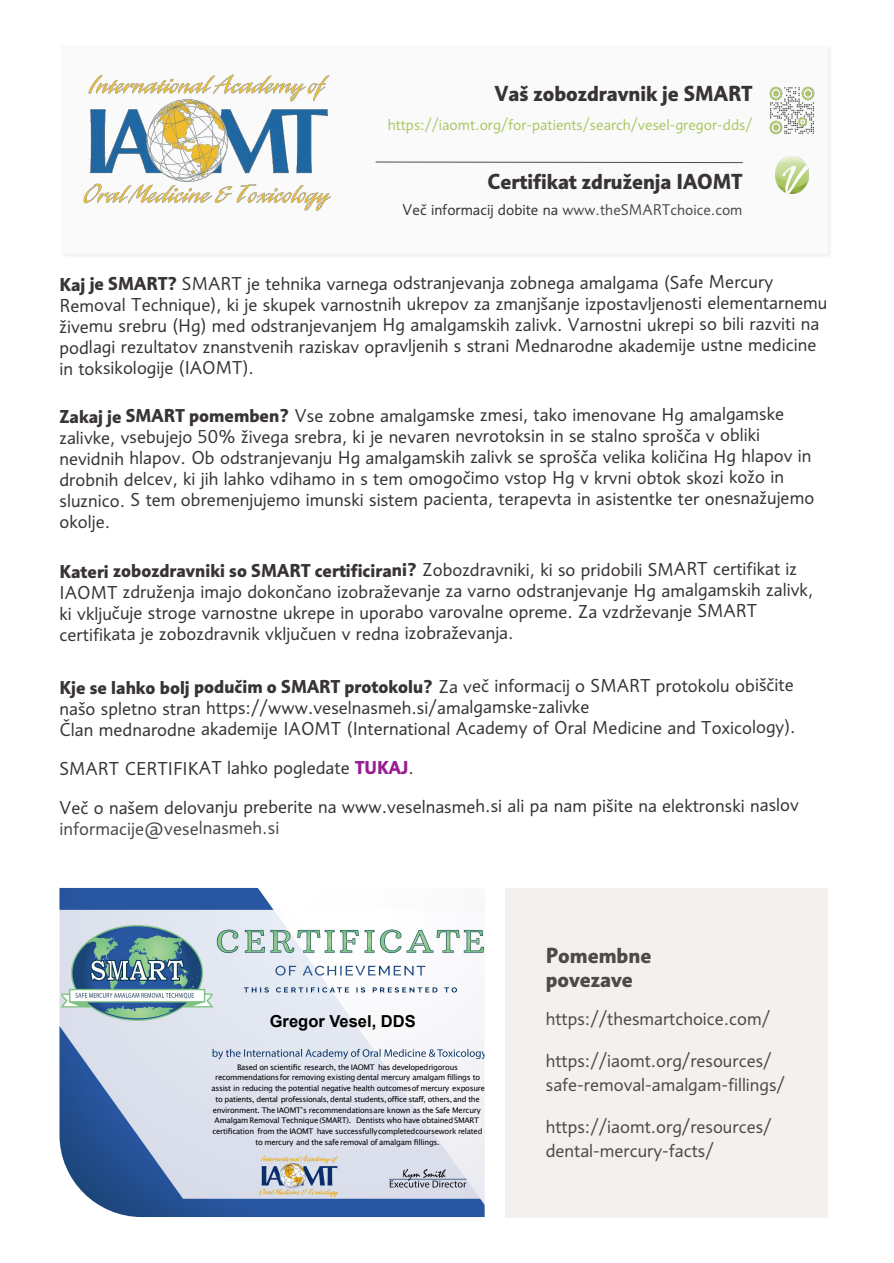
<style>
.page{position:relative;width:894px;height:1263px;background:#fff}
.page>*{position:absolute;margin:0;border:0;box-sizing:border-box;transform-origin:0 0}
.t1{font:700 21px "Informa Pro";color:#383337}
.t2{font:700 21px/24px "Informa Pro";color:#4e4a47}
.t3{font:18px/21.3px "Informa Pro";letter-spacing:.005em;color:#383337}
.t4{font:18px/24px "Informa Pro";color:#4e4a47}
.t5{font:700 16.5px "Arial";color:#000}
.t6{font:15px "Informa Pro";color:#aac865}
.t7{font:15px "Informa Pro";color:#4e4a47}
.t8{font:7.65px/10.8px "Lucida Grande";letter-spacing:-.03em;color:#000;text-align:center}
.s1{color:#383337}
.s2{font-weight:700}
.s3{font-weight:700;color:#971d92}
</style>
<div class="page">
<div style="left:61px;top:46px;width:766px;height:208px;background:#fafafa"></div>
<img style="left:83px;top:74px;width:248px;height:137px">
<svg style="left:375px;top:162px;width:367px;height:1px"></svg>
<img style="left:769px;top:86px;width:46px;height:49px">
<img style="left:775px;top:157px;width:33px;height:36px">
<img style="left:59px;top:888px;width:425px;height:329px">
<div style="left:505px;top:888px;width:322px;height:329px;background:#f4f0ee"></div>
<p class="t1" style="left:495px;top:85px;width:259px">Vaš zobozdravnik je SMART</p>
<p class="t6" style="left:387px;top:119px;width:366px">https://iaomt.org/for-patients/search/vesel-gregor-dds/</p>
<p class="t1" style="left:487px;top:173px;width:256px">Certifikat združenja IAOMT</p>
<p class="t7" style="left:402px;top:203px;width:341px"><span class="s1">Več informacij dobite na</span> www.theSMARTchoice.com</p>
<p class="t3" style="left:59px;top:274px;width:769px"><span class="s2">Kaj je SMART?</span> SMART je tehnika varnega odstranjevanja zobnega amalgama (Safe Mercury Removal Technique), ki je skupek varnostnih ukrepov za zmanjšanje izpostavljenosti elementarnemu živemu srebru (Hg) med odstranjevanjem Hg amalgamskih zalivk. Varnostni ukrepi so bili razviti na podlagi rezultatov znanstvenih raziskav opravljenih s strani Mednarodne akademije ustne medicine in toksikologije (IAOMT).</p>
<p class="t3" style="left:59px;top:406px;width:756px"><span class="s2">Zakaj je SMART pomemben?</span> Vse zobne amalgamske zmesi, tako imenovane Hg amalgamske zalivke, vsebujejo 50% živega srebra, ki je nevaren nevrotoksin in se stalno sprošča v obliki nevidnih hlapov. Ob odstranjevanju Hg amalgamskih zalivk se sprošča velika količina Hg hlapov in drobnih delcev, ki jih lahko vdihamo in s tem omogočimo vstop Hg v krvni obtok skozi kožo in sluznico. S tem obremenjujemo imunski sistem pacienta, terapevta in asistentke ter onesnažujemo okolje.</p>
<p class="t3" style="left:59px;top:560px;width:754px"><span class="s2">Kateri zobozdravniki so SMART certificirani?</span> Zobozdravniki, ki so pridobili SMART certifikat iz IAOMT združenja imajo dokončano izobraževanje za varno odstranjevanje Hg amalgamskih zalivk, ki vključuje stroge varnostne ukrepe in uporabo varovalne opreme. Za vzdrževanje SMART certifikata je zobozdravnik vključuen v redna izobraževanja.</p>
<p class="t3" style="left:59px;top:676px;width:737px"><span class="s2">Kje se lahko bolj podučim o SMART protokolu?</span> Za več informacij o SMART protokolu obiščite našo spletno stran https://www.veselnasmeh.si/amalgamske-zalivke<br>Član mednarodne akademije IAOMT (International Academy of Oral Medicine and Toxicology).</p>
<p class="t3" style="left:59px;top:750px;width:740px;line-height:38.2px">SMART CERTIFIKAT lahko pogledate <span class="s3">TUKAJ</span>.<br>Več o našem delovanju preberite na www.veselnasmeh.si ali pa nam pišite na elektronski naslov</p>
<p class="t4" style="left:59px;top:818px;width:221px">informacije@veselnasmeh.si</p>
<p class="t5" style="left:270px;top:1014px;width:147px">Gregor Vesel, DDS</p>
<p class="t8" style="left:211px;top:1062px;width:275px">Based on scientific research, the IAOMT has developedrigorous recommendationsfor removing existing dental mercury amalgam fillings to assist in reducing the potential negative health outcomesof mercury exposure to patients, dental professionals, dental students, office staff, others, and the environment. The IAOMTʼs recommendationsare known as the Safe Mercury Amalgam Removal Technique (SMART). Dentists who have obtained SMART certification from the IAOMT have successfullycompletedcoursework related to mercury and the safe removal of amalgam fillings.</p>
<p class="t2" style="left:545px;top:945px;width:107px">Pomembne povezave</p>
<p class="t4" style="left:545px;top:1009px;width:226px">https://thesmartchoice.com/</p>
<p class="t4" style="left:545px;top:1051px;width:240px">https://iaomt.org/resources/ safe-removal-amalgam-fillings/</p>
<p class="t4" style="left:545px;top:1117px;width:227px">https://iaomt.org/resources/ dental-mercury-facts/</p>
</div>
